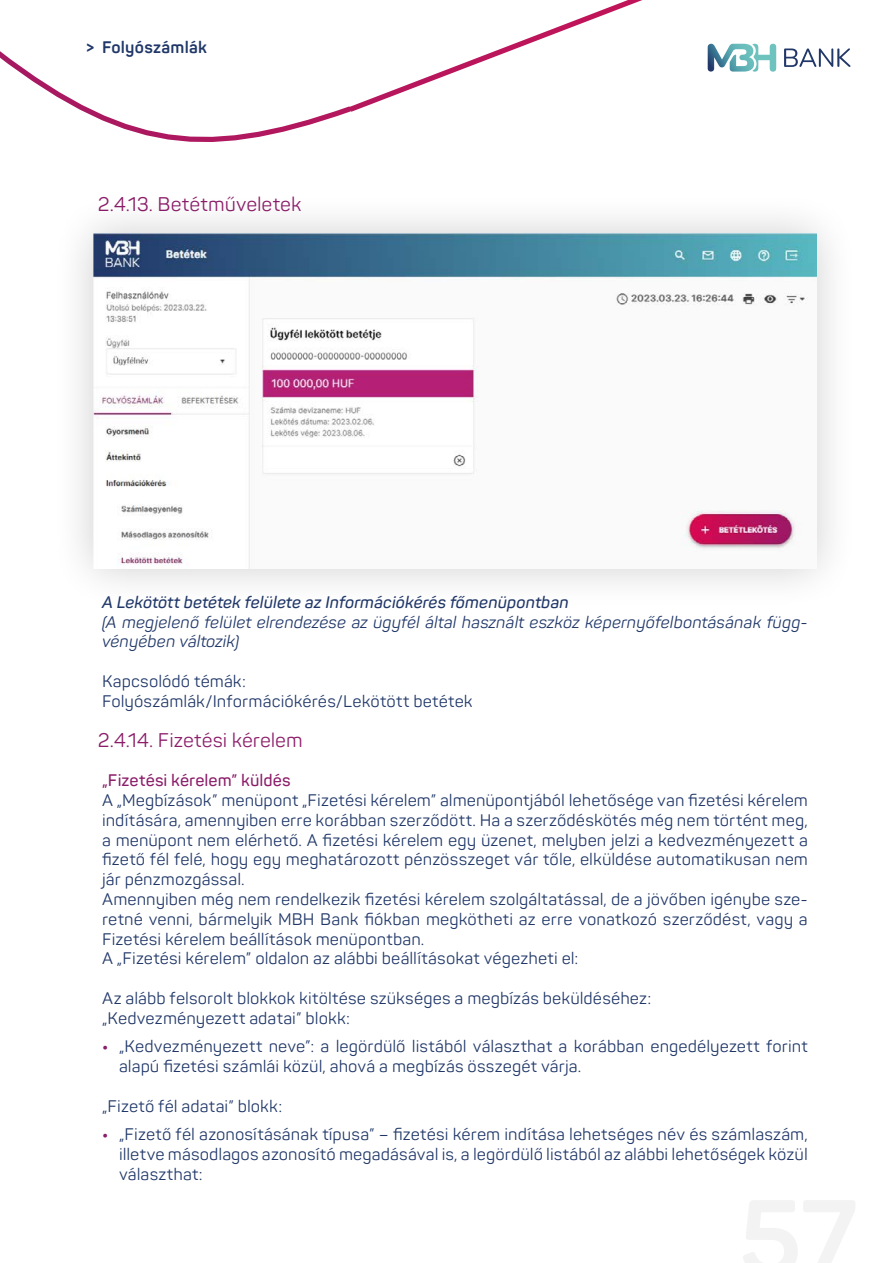
<style>
.page{position:relative;width:893px;height:1263px;background:#fff}
.page>*{position:absolute;margin:0;border:0;box-sizing:border-box;transform-origin:0 0}
.t1{font:19.5px "Panton";color:#8b1d69}
.t2{font:16.5px/19.8px "Panton";letter-spacing:.005em;color:#203768}
.t3{font:italic 16.5px/19.8px "Panton";color:#203768}
.t4{font:italic 600 16.5px "Panton";color:#203768}
.t5{font:600 16.5px "Panton";color:#8b1d69}
.t6{font:700 16.5px "Panton";letter-spacing:.01em;color:#203768}
.s1{font-weight:700;color:#8b1d69}
</style>
<div class="page">
<svg style="left:0;top:0;width:851px;height:142px"></svg>
<svg style="left:784px;top:48px;width:66px;height:19px"></svg>
<svg style="left:708px;top:44px;width:68px;height:28px"></svg>
<div style="left:51px;top:191px;width:807px;height:419px;background:#000;opacity:.2"></div>
<img style="left:94px;top:234px;width:722px;height:334px">
<p class="t6" style="left:86px;top:36px;width:122px">&gt; Folyószámlák</p>
<p class="t1" style="left:98px;top:192px;width:205px">2.4.13. Betétműveletek</p>
<p class="t4" style="left:102px;top:592px;width:468px">A Lekötött betétek felülete az Információkérés főmenüpontban</p>
<p class="t3" style="left:102px;top:612px;width:707px">(A megjelenő felület elrendezése az ügyfél által használt eszköz képernyőfelbontásának függ&shy;vényében változik)</p>
<p class="t2" style="left:102px;top:671px;width:372px">Kapcsolódó témák:<br>Folyószámlák/Információkérés/Lekötött betétek</p>
<p class="t1" style="left:98px;top:728px;width:206px">2.4.14. Fizetési kérelem</p>
<p class="t5" style="left:102px;top:770px;width:190px">„Fizetési kérelem” küldés</p>
<p class="t2" style="left:102px;top:790px;width:707px">A „Megbízások” menüpont „Fizetési kérelem” almenüpontjából lehetősége van fizetési kérelem indítására, amennyiben erre korábban szerződött. Ha a szerződéskötés még nem történt meg, a menüpont nem elérhető. A fizetési kérelem egy üzenet, melyben jelzi a kedvezményezett a fizető fél felé, hogy egy meghatározott pénzösszeget vár tőle, elküldése automatikusan nem jár pénzmozgással.<br>Amennyiben még nem rendelkezik fizetési kérelem szolgáltatással, de a jövőben igénybe sze&shy;retné venni, bármelyik MBH Bank fiókban megkötheti az erre vonatkozó szerződést, vagy a Fizetési kérelem beállítások menüpontban.<br>A „Fizetési kérelem” oldalon az alábbi beállításokat végezheti el:</p>
<p class="t2" style="left:102px;top:988px;width:551px">Az alább felsorolt blokkok kitöltése szükséges a megbízás beküldéséhez: „Kedvezményezett adatai” blokk:</p>
<p class="t2" style="left:119px;top:1036px;width:690px;text-indent:-17px"><span class="s1">•</span> „Kedvezményezett neve”: a legördülő listából választhat a korábban engedélyezett forint alapú fizetési számlái közül, ahová a megbízás összegét várja.</p>
<p class="t2" style="left:102px;top:1096px;width:182px">„Fizető fél adatai” blokk:</p>
<p class="t2" style="left:119px;top:1124px;width:690px;text-align:justify;text-indent:-17px"><span class="s1">•</span> „Fizető fél azonosításának típusa” – fizetési kérem indítása lehetséges név és számlaszám, illetve másodlagos azonosító megadásával is, a legördülő listából az alábbi lehetőségek közül választhat:</p>
</div>
